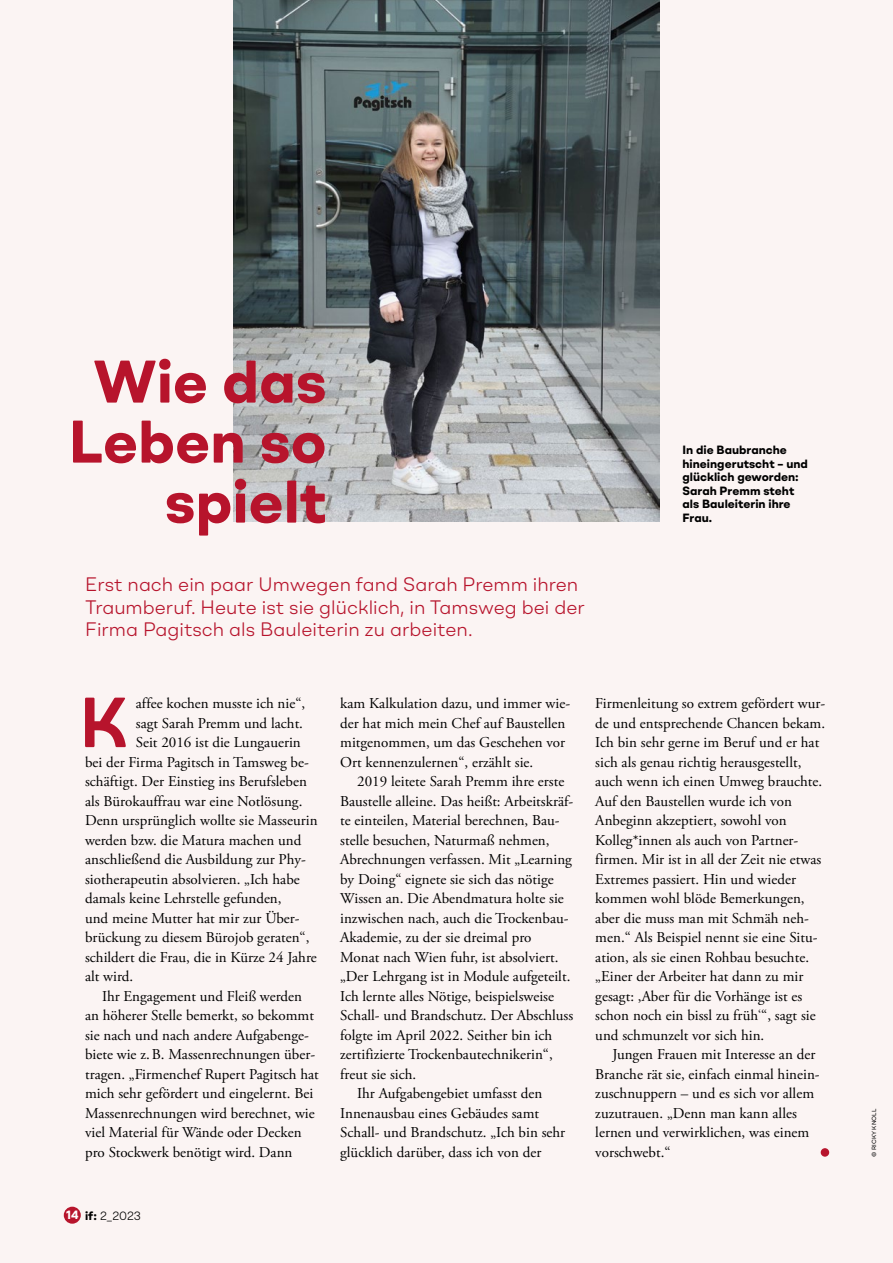
<style>
.page{position:relative;width:893px;height:1263px;background:#fbf4f3}
.page>*{position:absolute;margin:0;border:0;box-sizing:border-box;transform-origin:0 0}
.t1{font:600 70.65px "BR Omny";color:#b7142c}
.t2{font:700 60px/60px "BR Omny";color:#b7142c;text-align:right}
.t3{font:300 19.5px/22.5px "BR Omny";color:#b7142c}
.t4{font:15px/19.5px "Adobe Garamond Pro";color:#000}
.t5{font:700 12px/13.5px "BR Omny";color:#000}
.t6{font:300 12px "BR Omny";color:#000}
.Credit{font:6px "BR Omny";letter-spacing:.01em;color:#000}
.s1{font-weight:700;color:#fff}
.s2{font-weight:700}
</style>
<div class="page">
<img style="left:234px;top:0;width:425px;height:522px">
<div style="left:64px;top:1207px;width:17px;height:17px;background:#b7142c;border-radius:50%"></div>
<div style="left:821px;top:1148px;width:8px;height:9px;background:#b7142c;border-radius:50%"></div>
<p class="t2" style="left:69px;top:350px;width:259px">Wie das<br>Leben so spielt</p>
<p class="t3" style="left:85px;top:573px;width:501px">Erst nach ein paar Umwegen fand Sarah Premm ihren<br>Traumberuf. Heute ist sie glücklich, in Tamsweg bei der<br>Firma Pagitsch als Bauleiterin zu arbeiten.</p>
<p class="t5" style="left:682px;top:443px;width:127px">In die Baubranche hineingerutscht – und glücklich geworden:<br>Sarah Premm steht als Bauleiterin ihre<br>Frau.</p>
<p class="t1" style="left:79px;top:676px;width:51px">K</p>
<p class="t4" style="left:136px;top:694px;width:171px">affee kochen musste ich nie“,</p>
<p class="t4" style="left:136px;top:714px;width:169px">sagt Sarah Premm und lacht.</p>
<p class="t4" style="left:136px;top:733px;width:166px">Seit 2016 ist die Lungauerin</p>
<p class="t4" style="left:85px;top:753px;width:225px">bei der Firma Pagitsch in Tamsweg be-</p>
<p class="t4" style="left:85px;top:772px;width:223px">schäftigt. Der Einstieg ins Berufsleben</p>
<p class="t4" style="left:85px;top:792px;width:219px">als Bürokauffrau war eine Notlösung.</p>
<p class="t4" style="left:85px;top:811px;width:234px">Denn ursprünglich wollte sie Masseurin</p>
<p class="t4" style="left:85px;top:831px;width:218px">werden bzw. die Matura machen und</p>
<p class="t4" style="left:85px;top:850px;width:222px">anschließend die Ausbildung zur Phy-</p>
<p class="t4" style="left:85px;top:870px;width:216px">siotherapeutin absolvieren. „Ich habe</p>
<p class="t4" style="left:85px;top:889px;width:198px">damals keine Lehrstelle gefunden,</p>
<p class="t4" style="left:85px;top:909px;width:216px">und meine Mutter hat mir zur Über-</p>
<p class="t4" style="left:85px;top:928px;width:226px">brückung zu diesem Bürojob geraten“,</p>
<p class="t4" style="left:85px;top:948px;width:233px">schildert die Frau, die in Kürze 24 Jahre</p>
<p class="t4" style="left:85px;top:967px;width:50px">alt wird.</p>
<p class="t4" style="left:85px;top:987px;width:235px;text-indent:17px">Ihr Engagement und Fleiß werden an höherer Stelle bemerkt, so bekommt sie nach und nach andere Aufgabenge&shy;biete wie z.B. Massenrechnungen über&shy;tragen. „Firmenchef Rupert Pagitsch hat mich sehr gefördert und eingelernt. Bei Massenrechnungen wird berechnet, wie viel Material für Wände oder Decken pro Stockwerk benötigt wird. Dann</p>
<p class="t6" style="left:66px;top:1208px;width:76px"><span class="s1">14</span> <span class="s2">if:</span> 2_2023</p>
<p class="t4" style="left:340px;top:694px;width:231px">kam Kalkulation dazu, und immer wie&shy;der hat mich mein Chef auf Baustellen mitgenommen, um das Geschehen vor Ort kennenzulernen“, erzählt sie.</p>
<p class="t4" style="left:340px;top:772px;width:235px;text-indent:17px">2019 leitete Sarah Premm ihre erste Baustelle alleine. Das heißt: Arbeitskräf&shy;te einteilen, Material berechnen, Bau&shy;stelle besuchen, Naturmaß nehmen, Abrechnungen verfassen. Mit „Learning by Doing“ eignete sie sich das nötige Wissen an. Die Abendmatura holte sie inzwischen nach, auch die Trockenbau-Akademie, zu der sie dreimal pro Monat nach Wien fuhr, ist absolviert. „Der Lehrgang ist in Module aufgeteilt.<br>Ich lernte alles Nötige, beispielsweise Schall- und Brandschutz. Der Abschluss folgte im April 2022. Seither bin ich zertifizierte Trockenbautechnikerin“, freut sie sich.</p>
<p class="t4" style="left:340px;top:1084px;width:227px;text-indent:17px">Ihr Aufgabengebiet umfasst den Innenausbau eines Gebäudes samt Schall- und Brandschutz. „Ich bin sehr glücklich darüber, dass ich von der</p>
<p class="t4" style="left:595px;top:694px;width:231px">Firmenleitung so extrem gefördert wur&shy;de und entsprechende Chancen bekam.<br>Ich bin sehr gerne im Beruf und er hat sich als genau richtig herausgestellt, auch wenn ich einen Umweg brauchte.<br>Auf den Baustellen wurde ich von Anbeginn akzeptiert, sowohl von Kolleg*innen als auch von Partner&shy;firmen. Mir ist in all der Zeit nie etwas Extremes passiert. Hin und wieder kommen wohl blöde Bemerkungen, aber die muss man mit Schmäh neh&shy;men.“ Als Beispiel nennt sie eine Situ&shy;ation, als sie einen Rohbau besuchte. „Einer der Arbeiter hat dann zu mir gesagt: ,Aber für die Vorhänge ist es schon noch ein bissl zu früh‘“, sagt sie und schmunzelt vor sich hin.</p>
<p class="t4" style="left:595px;top:1045px;width:226px;text-indent:17px">Jungen Frauen mit Interesse an der<br>Branche rät sie, einfach einmal hinein&shy;zuschnuppern – und es sich vor allem zuzutrauen. „Denn man kann alles lernen und verwirklichen, was einem vorschwebt.“</p>
<p class="Credit" style="left:870px;top:1157px;width:49px;rotate:-90deg">© RICKY KNOLL</p>
</div>
